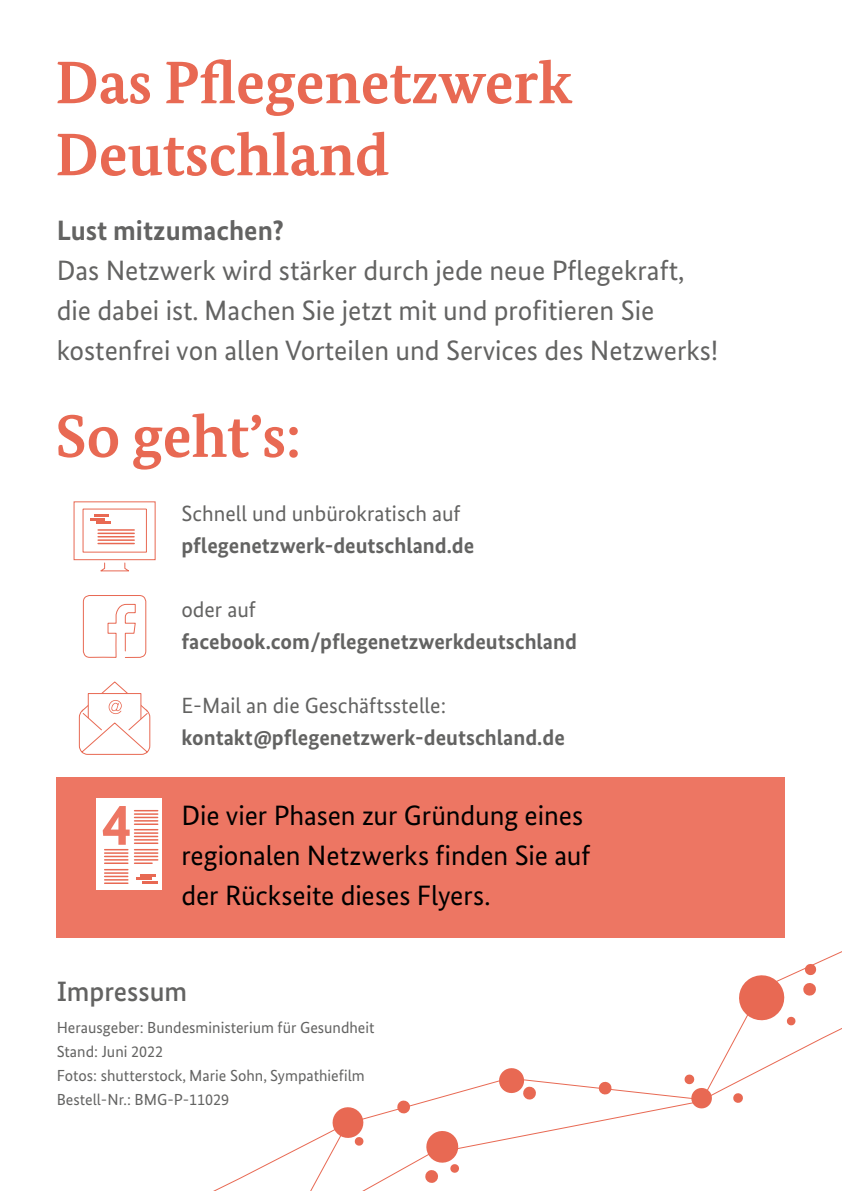
<style>
.page{position:relative;width:842px;height:1191px;background:#fff}
.page>*{position:absolute;margin:0;border:0;box-sizing:border-box;transform-origin:0 0}
.t1{font:700 60px/72px "Bundes Serif";color:#e86953}
.t2{font:700 59.6px "Bundes Sans";color:#ed7663}
.t3{font:28px/40px "Bundes Sans";color:#636362}
.t4{font:28px/40px "Bundes Sans";letter-spacing:-.005em;color:#000}
.t5{font:700 28px "Bundes Sans";color:#636362}
.t6{font:500 28px "Bundes Sans";color:#636362}
.t7{font:700 22px/32px "Bundes Sans";color:#636362}
.t8{font:16px "Bundes Sans";color:#636362}
.s1{font-weight:400}
</style>
<div class="page">
<div style="left:74px;top:501px;width:82px;height:59px;border:1px solid #e86953"></div>
<svg style="left:82px;top:595px;width:65px;height:63px"></svg>
<svg style="left:78px;top:681px;width:73px;height:74px"></svg>
<div style="left:57px;top:777px;width:728px;height:160px;background:#ed7663"></div>
<svg style="left:100px;top:562px;width:29px;height:10px"></svg>
<hr style="left:94px;top:514px;width:15px;height:3px;background:#e86953">
<svg style="left:90px;top:518px;width:15px;height:2px"></svg>
<hr style="left:96px;top:521px;width:14px;height:3px;background:#e86953">
<hr style="left:98px;top:529px;width:36px;height:2px;background:#e86953">
<hr style="left:98px;top:539px;width:36px;height:2px;background:#e86953">
<hr style="left:98px;top:532px;width:36px;height:2px;background:#e86953">
<hr style="left:98px;top:543px;width:36px;height:1px;background:#e86953">
<hr style="left:98px;top:536px;width:36px;height:1px;background:#e86953">
<div style="left:97px;top:798px;width:65px;height:92px;background:#fff"></div>
<svg style="left:135px;top:810px;width:23px;height:1px"></svg>
<svg style="left:135px;top:820px;width:23px;height:1px"></svg>
<hr style="left:135px;top:813px;width:23px;height:2px;background:#e86953">
<hr style="left:135px;top:823px;width:23px;height:2px;background:#e86953">
<hr style="left:135px;top:816px;width:23px;height:2px;background:#e86953">
<svg style="left:105px;top:849px;width:23px;height:1px"></svg>
<hr style="left:105px;top:852px;width:23px;height:2px;background:#e86953">
<hr style="left:105px;top:855px;width:23px;height:2px;background:#e86953">
<svg style="left:135px;top:849px;width:23px;height:1px"></svg>
<hr style="left:135px;top:852px;width:23px;height:2px;background:#e86953">
<svg style="left:56px;top:859px;width:786px;height:332px"></svg>
<hr style="left:135px;top:855px;width:23px;height:2px;background:#e86953">
<svg style="left:135px;top:829px;width:23px;height:1px"></svg>
<svg style="left:135px;top:839px;width:23px;height:1px"></svg>
<hr style="left:135px;top:832px;width:23px;height:2px;background:#e86953">
<hr style="left:135px;top:842px;width:23px;height:2px;background:#e86953">
<hr style="left:135px;top:835px;width:23px;height:2px;background:#e86953">
<h1 class="t1" style="left:55px;top:46px;width:518px">Das Pfegenetzwerk<br>Deutschland</h1>
<h2 class="t5" style="left:57px;top:214px;width:229px">Lust mitzumachen?</h2>
<p class="t3" style="left:57px;top:250px;width:663px">Das Netzwerk wird stärker durch jede neue Pfegekraft, die dabei ist. Machen Sie jetzt mit und proftieren Sie kostenfrei von allen Vorteilen und Services des Netzwerks!</p>
<h2 class="t1" style="left:55px;top:400px;width:247px">So geht’s:</h2>
<p class="t7" style="left:181px;top:497px;width:294px"><span class="s1">Schnell und unbürokratisch auf </span>pfegenetzwerk-deutschland.de</p>
<p class="t7" style="left:181px;top:593px;width:397px"><span class="s1">oder auf </span>facebook.com/pfegenetzwerkdeutschland</p>
<p class="t2" style="left:102px;top:789px;width:31px">4</p>
<p class="t7" style="left:181px;top:689px;width:385px"><span class="s1">E-Mail an die Geschäftsstelle: </span>kontakt@pfegenetzwerk-deutschland.de</p>
<p class="t4" style="left:181px;top:795px;width:410px">Die vier Phasen zur Gründung eines regionalen Netzwerks fnden Sie auf der Rückseite dieses Flyers.</p>
<h1 class="t6" style="left:57px;top:975px;width:132px">Impressum</h1>
<p class="t8" style="left:57px;top:1018px;width:319px">Herausgeber: Bundesministerium für Gesundheit</p>
<p class="t8" style="left:57px;top:1042px;width:108px">Stand: Juni 2022</p>
<p class="t8" style="left:57px;top:1066px;width:310px">Fotos: shutterstock, Marie Sohn, Sympathieflm</p>
<p class="t8" style="left:57px;top:1090px;width:174px">Bestell-Nr.: BMG-P-11029</p>
</div>
